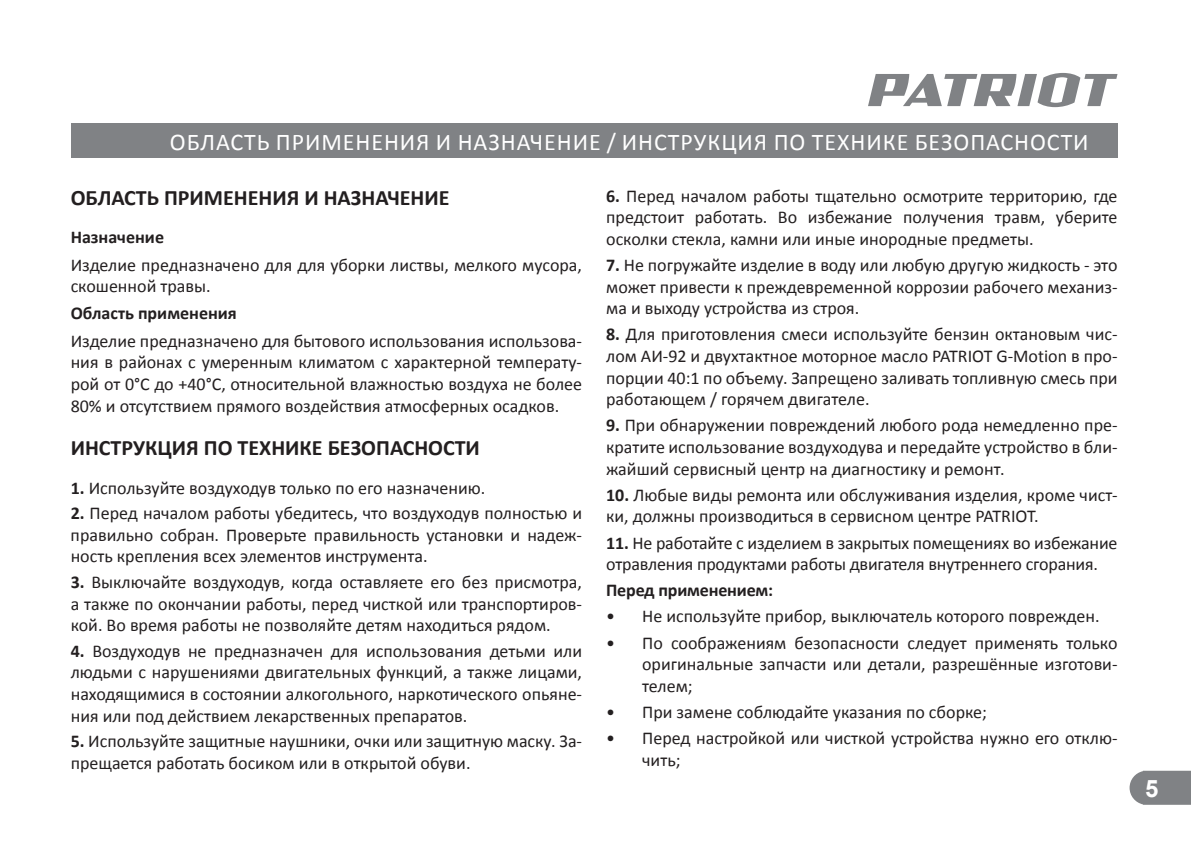
<style>
.page{position:relative;width:1191px;height:843px;background:#fff}
.page>*{position:absolute;margin:0;border:0;box-sizing:border-box;transform-origin:0 0}
.t1{font:24px "Calibri";letter-spacing:.04em;color:#fff}
.t2{font:700 24px "Arial";color:#fff}
.t3{font:700 22px "Calibri";color:#231f20}
.t4{font:18px/21.6px "Calibri";color:#231f20;text-align:justify}
.t5{font:700 18px "Calibri";color:#231f20}
.s1{font-weight:700}
</style>
<div class="page">
<svg style="left:1129px;top:770px;width:62px;height:34px;background:#8a8c8f"></svg>
<svg style="left:868px;top:73px;width:249px;height:34px"></svg>
<div style="left:71px;top:124px;width:1046px;height:34px;background:#808285"></div>
<h1 class="t1" style="left:170px;top:127px;width:920px">ОБЛАСТЬ ПРИМЕНЕНИЯ И НАЗНАЧЕНИЕ / ИНСТРУКЦИЯ ПО ТЕХНИКЕ БЕЗОПАСНОСТИ</h1>
<p class="t3" style="left:71px;top:183px;width:380px">ОБЛАСТЬ ПРИМЕНЕНИЯ И НАЗНАЧЕНИЕ</p>
<p class="t5" style="left:71px;top:226px;width:95px">Назначение</p>
<p class="t4" style="left:71px;top:254px;width:513px">Изделие предназначено для для уборки листвы, мелкого мусора, скошенной травы.</p>
<p class="t5" style="left:71px;top:302px;width:168px">Область применения</p>
<p class="t4" style="left:71px;top:330px;width:513px">Изделие предназначено для бытового использования использова&shy;ния в районах с умеренным климатом с характерной температу&shy;рой от 0°С до +40°С, относительной влажностью воздуха не более 80% и отсутствием прямого воздействия атмосферных осадков.</p>
<p class="t3" style="left:71px;top:433px;width:411px">ИНСТРУКЦИЯ ПО ТЕХНИКЕ БЕЗОПАСНОСТИ</p>
<p class="t4" style="left:71px;top:477px;width:416px"><span class="s1">1.</span> Используйте воздуходув только по его назначению.</p>
<p class="t4" style="left:71px;top:502px;width:513px"><span class="s1">2.</span> Перед началом работы убедитесь, что воздуходув полностью и правильно собран. Проверьте правильность установки и надеж&shy;ность крепления всех элементов инструмента.</p>
<p class="t4" style="left:71px;top:571px;width:513px"><span class="s1">3.</span> Выключайте воздуходув, когда оставляете его без присмотра, а также по окончании работы, перед чисткой или транспортиров&shy;кой. Во время работы не позволяйте детям находиться рядом.</p>
<p class="t4" style="left:71px;top:640px;width:513px"><span class="s1">4.</span> Воздуходув не предназначен для использования детьми или людьми с нарушениями двигательных функций, а также лицами, находящимися в состоянии алкогольного, наркотического опьяне&shy;ния или под действием лекарственных препаратов.</p>
<p class="t4" style="left:71px;top:730px;width:513px"><span class="s1">5.</span> Используйте защитные наушники, очки или защитную маску. За&shy;прещается работать босиком или в открытой обуви.</p>
<p class="t4" style="left:606px;top:185px;width:513px"><span class="s1">6.</span> Перед началом работы тщательно осмотрите территорию, где предстоит работать. Во избежание получения травм, уберите осколки стекла, камни или иные инородные предметы.</p>
<p class="t4" style="left:606px;top:254px;width:513px"><span class="s1">7.</span> Не погружайте изделие в воду или любую другую жидкость - это может привести к преждевременной коррозии рабочего механиз&shy;ма и выходу устройства из строя.</p>
<p class="t4" style="left:606px;top:323px;width:513px"><span class="s1">8.</span> Для приготовления смеси используйте бензин октановым чис&shy;лом АИ-92 и двухтактное моторное масло PATRIOT G-Motion в про&shy;порции 40:1 по объему. Запрещено заливать топливную смесь при работающем / горячем двигателе.</p>
<p class="t4" style="left:606px;top:414px;width:513px"><span class="s1">9.</span> При обнаружении повреждений любого рода немедленно пре&shy;кратите использование воздуходува и передайте устройство в бли&shy;жайший сервисный центр на диагностику и ремонт.</p>
<p class="t4" style="left:606px;top:484px;width:513px"><span class="s1">10.</span> Любые виды ремонта или обслуживания изделия, кроме чист&shy;ки, должны производиться в сервисном центре PATRIOT.</p>
<p class="t4" style="left:606px;top:531px;width:513px"><span class="s1">11.</span> Не работайте с изделием в закрытых помещениях во избежание отравления продуктами работы двигателя внутреннего сгорания.</p>
<p class="t5" style="left:606px;top:578px;width:168px">Перед применением:</p>
<p class="t4" style="left:606px;top:605px;width:495px">• Не используйте прибор, выключатель которого поврежден.</p>
<p class="t4" style="left:642px;top:631px;width:477px;text-indent:-36px">• По соображениям безопасности следует применять только оригинальные запчасти или детали, разрешённые изготови&shy;телем;</p>
<p class="t4" style="left:606px;top:701px;width:382px">• При замене соблюдайте указания по сборке;</p>
<p class="t4" style="left:642px;top:727px;width:477px;text-indent:-36px">• Перед настройкой или чисткой устройства нужно его отклю&shy;чить;</p>
<h1 class="t2" style="left:1145px;top:771px;width:15px">5</h1>
</div>
